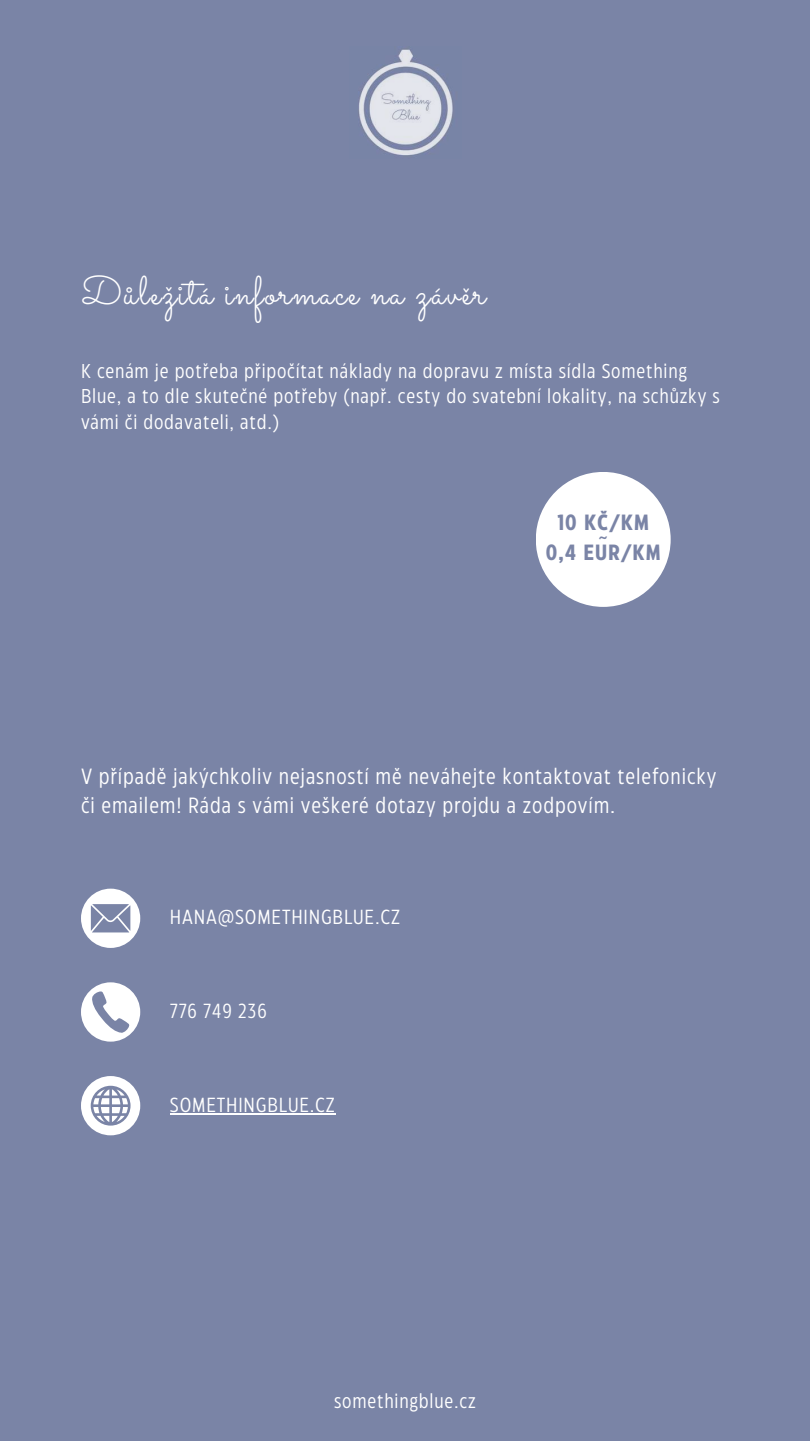
<style>
.page{position:relative;width:810px;height:1441px;background:#fff}
.page>*{position:absolute;margin:0;border:0;box-sizing:border-box;transform-origin:0 0}
.t1{font:40px "Sacramento";letter-spacing:.04em;color:#fff}
.t2{font:24px "Gotham";color:#7a84a6}
.t3{font:22px/28.5px "Eastman Condensed";letter-spacing:.04em;color:#fff}
.t4{font:700 22px/30.8px "Eastman Condensed";letter-spacing:.04em;color:#7a84a6;text-align:center}
.t5{font:20.4px "Eastman Condensed";letter-spacing:.04em;color:#fff}
.t6{font:20px/25.5px "Eastman Condensed";letter-spacing:.04em;color:#fff}
</style>
<div class="page">
<div style="left:0;top:0;width:810px;height:1440px;background:#7a84a6"></div>
<div style="left:536px;top:472px;width:135px;height:134px;background:#fff;border-radius:50%"></div>
<svg style="left:81px;top:888px;width:59px;height:59px"></svg>
<svg style="left:81px;top:982px;width:59px;height:59px"></svg>
<svg style="left:81px;top:1076px;width:59px;height:59px"></svg>
<hr style="left:170px;top:1112px;width:166px;height:2px;background:#fff">
<img style="left:358px;top:48px;width:95px;height:108px">
<h1 class="t1" style="left:81px;top:267px;width:406px">Důležitá informace na závěr</h1>
<p class="t6" style="left:81px;top:359px;width:640px">K cenám je potřeba připočítat náklady na dopravu z místa sídla Something<br>Blue, a to dle skutečné potřeby (např. cesty do svatební lokality, na schůzky s vámi či dodavateli, atd.)</p>
<p class="t4" style="left:546px;top:508px;width:116px">10 KČ/KM<br>0,4 EUR/KM</p>
<p class="t2" style="left:598px;top:522px;width:13px">~</p>
<p class="t3" style="left:81px;top:763px;width:637px">V případě jakýchkoliv nejasností mě neváhejte kontaktovat telefonicky či emailem! Ráda s vámi veškeré dotazy projdu a zodpovím.</p>
<p class="t5" style="left:170px;top:908px;width:232px">HANA@SOMETHINGBLUE.CZ</p>
<p class="t5" style="left:170px;top:1002px;width:99px">776 749 236</p>
<p class="t5" style="left:170px;top:1096px;width:166px">SOMETHINGBLUE.CZ</p>
<p class="t6" style="left:334px;top:1389px;width:143px">somethingblue.cz</p>
</div>
